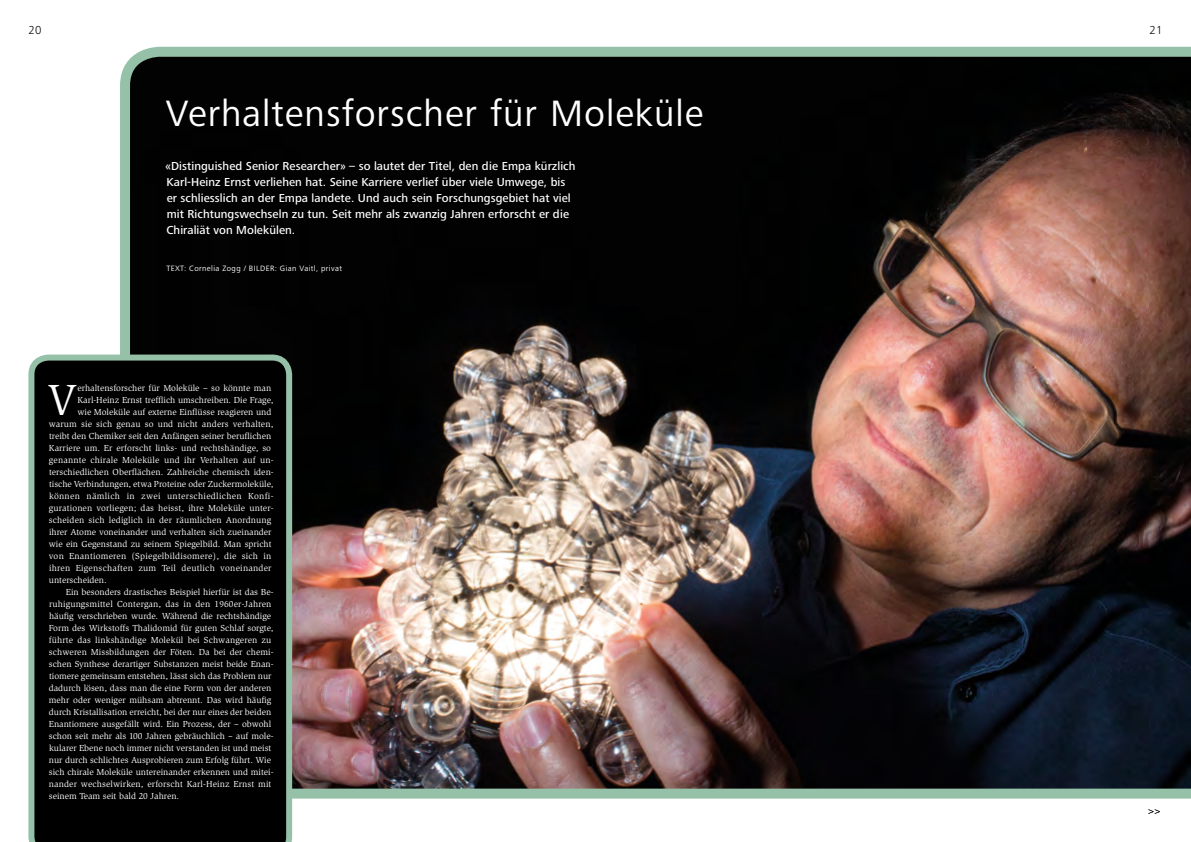
<style>
.page{position:relative;width:1191px;height:842px;background:#fff}
.page>*{position:absolute;margin:0;border:0;box-sizing:border-box;transform-origin:0 0}
.t1{font:44.8px "Slimbach Std";color:#fff}
.t2{font:38px "Frutiger Next Pro";letter-spacing:.025em;color:#fff}
.t3{font:500 12px/16px "Frutiger Next Pro";letter-spacing:.005em;color:#fff}
.t4{font:300 12px "Frutiger Next Pro";color:#000}
.t5{font:300 10px "Frutiger Next Pro";color:#000}
.t6{font:9px "Slimbach Std";color:#fff}
.t7{font:9px "Slimbach Std";letter-spacing:.025em;color:#fff}
.t8{font:9px "Slimbach Std";letter-spacing:.035em;color:#fff}
.t9{font:8px "Frutiger Next Pro";letter-spacing:.05em;color:#fff}
</style>
<div class="page">
<img style="left:120px;top:47px;width:1071px;height:752px">
<div style="left:28px;top:355px;width:264px;height:487px;background:#000"></div>
<h3 class="t4" style="left:28px;top:23px;width:15px">20</h3>
<h3 class="t4" style="left:1149px;top:23px;width:15px">21</h3>
<h2 class="t2" style="left:166px;top:92px;width:539px">Verhaltensforscher für Moleküle</h2>
<p class="t3" style="left:165px;top:158px;width:411px">«Distinguished Senior Researcher» – so lautet der Titel, den die Empa kürzlich Karl-Heinz Ernst verliehen hat. Seine Karriere verlief über viele Umwege, bis er schliesslich an der Empa landete. Und auch sein Forschungsgebiet hat viel mit Richtungswechseln zu tun. Seit mehr als zwanzig Jahren erforscht er die Chiraliät von Molekülen.</p>
<p class="t9" style="left:166px;top:264px;width:177px">TEXT: Cornelia Zogg / BILDER: Gian Vaitl, privat</p>
<h1 class="t1" style="left:47px;top:374px;width:31px">V</h1>
<p class="t6" style="left:77px;top:382px;width:195px">erhaltensforscher für Moleküle – so könnte man</p>
<p class="t6" style="left:77px;top:394px;width:197px">Karl-Heinz Ernst trefflich umschreiben. Die Frage,</p>
<p class="t6" style="left:77px;top:406px;width:195px">wie Moleküle auf externe Einflüsse reagieren und</p>
<p class="t6" style="left:49px;top:418px;width:226px">warum sie sich genau so und nicht anders verhalten,</p>
<p class="t6" style="left:49px;top:430px;width:224px">treibt den Chemiker seit den Anfängen seiner beruflichen</p>
<p class="t6" style="left:49px;top:442px;width:224px">Karriere um. Er erforscht links- und rechtshändige, so</p>
<p class="t6" style="left:49px;top:454px;width:225px">genannte chirale Moleküle und ihr Verhalten auf un-</p>
<p class="t6" style="left:49px;top:466px;width:225px">terschiedlichen Oberflächen. Zahlreiche chemisch iden-</p>
<p class="t6" style="left:49px;top:478px;width:226px">tische Verbindungen, etwa Proteine oder Zuckermoleküle,</p>
<p class="t8" style="left:49px;top:490px;width:225px">können nämlich in zwei unterschiedlichen Konfi-</p>
<p class="t6" style="left:49px;top:502px;width:226px">gurationen vorliegen; das heisst, ihre Moleküle unter-</p>
<p class="t6" style="left:49px;top:514px;width:224px">scheiden sich lediglich in der räumlichen Anordnung</p>
<p class="t6" style="left:49px;top:526px;width:224px">ihrer Atome voneinander und verhalten sich zueinander</p>
<p class="t6" style="left:49px;top:538px;width:224px">wie ein Gegenstand zu seinem Spiegelbild. Man spricht</p>
<p class="t7" style="left:49px;top:550px;width:224px">von Enantiomeren (Spiegelbildisomere), die sich in</p>
<p class="t7" style="left:49px;top:562px;width:224px">ihren Eigenschaften zum Teil deutlich voneinander</p>
<p class="t6" style="left:49px;top:574px;width:59px">unterscheiden.</p>
<p class="t6" style="left:66px;top:586px;width:209px">Ein besonders drastisches Beispiel hierfür ist das Be-</p>
<p class="t6" style="left:49px;top:598px;width:224px">ruhigungsmittel Contergan, das in den 1960er-Jahren</p>
<p class="t6" style="left:49px;top:610px;width:224px">häufig verschrieben wurde. Während die rechtshändige</p>
<p class="t6" style="left:49px;top:622px;width:226px">Form des Wirkstoffs Thalidomid für guten Schlaf sorgte,</p>
<p class="t6" style="left:49px;top:634px;width:224px">führte das linkshändige Molekül bei Schwangeren zu</p>
<p class="t6" style="left:49px;top:646px;width:226px">schweren Missbildungen der Föten. Da bei der chemi-</p>
<p class="t6" style="left:49px;top:658px;width:226px">schen Synthese derartiger Substanzen meist beide Enan-</p>
<p class="t6" style="left:49px;top:670px;width:224px">tiomere gemeinsam entstehen, lässt sich das Problem nur</p>
<p class="t6" style="left:49px;top:682px;width:224px">dadurch lösen, dass man die eine Form von der anderen</p>
<p class="t6" style="left:49px;top:694px;width:224px">mehr oder weniger mühsam abtrennt. Das wird häufig</p>
<p class="t6" style="left:49px;top:706px;width:224px">durch Kristallisation erreicht, bei der nur eines der beiden</p>
<p class="t6" style="left:49px;top:718px;width:224px">Enantiomere ausgefällt wird. Ein Prozess, der – obwohl</p>
<p class="t6" style="left:49px;top:730px;width:226px">schon seit mehr als 100 Jahren gebräuchlich – auf mole-</p>
<p class="t6" style="left:49px;top:742px;width:224px">kularer Ebene noch immer nicht verstanden ist und meist</p>
<p class="t6" style="left:49px;top:754px;width:224px">nur durch schlichtes Ausprobieren zum Erfolg führt. Wie</p>
<p class="t6" style="left:49px;top:766px;width:226px">sich chirale Moleküle untereinander erkennen und mitei-</p>
<p class="t6" style="left:49px;top:778px;width:224px">nander wechselwirken, erforscht Karl-Heinz Ernst mit</p>
<p class="t6" style="left:49px;top:790px;width:132px">seinem Team seit bald 20 Jahren.</p>
<p class="t5" style="left:1148px;top:805px;width:13px">&gt;&gt;</p>
</div>
